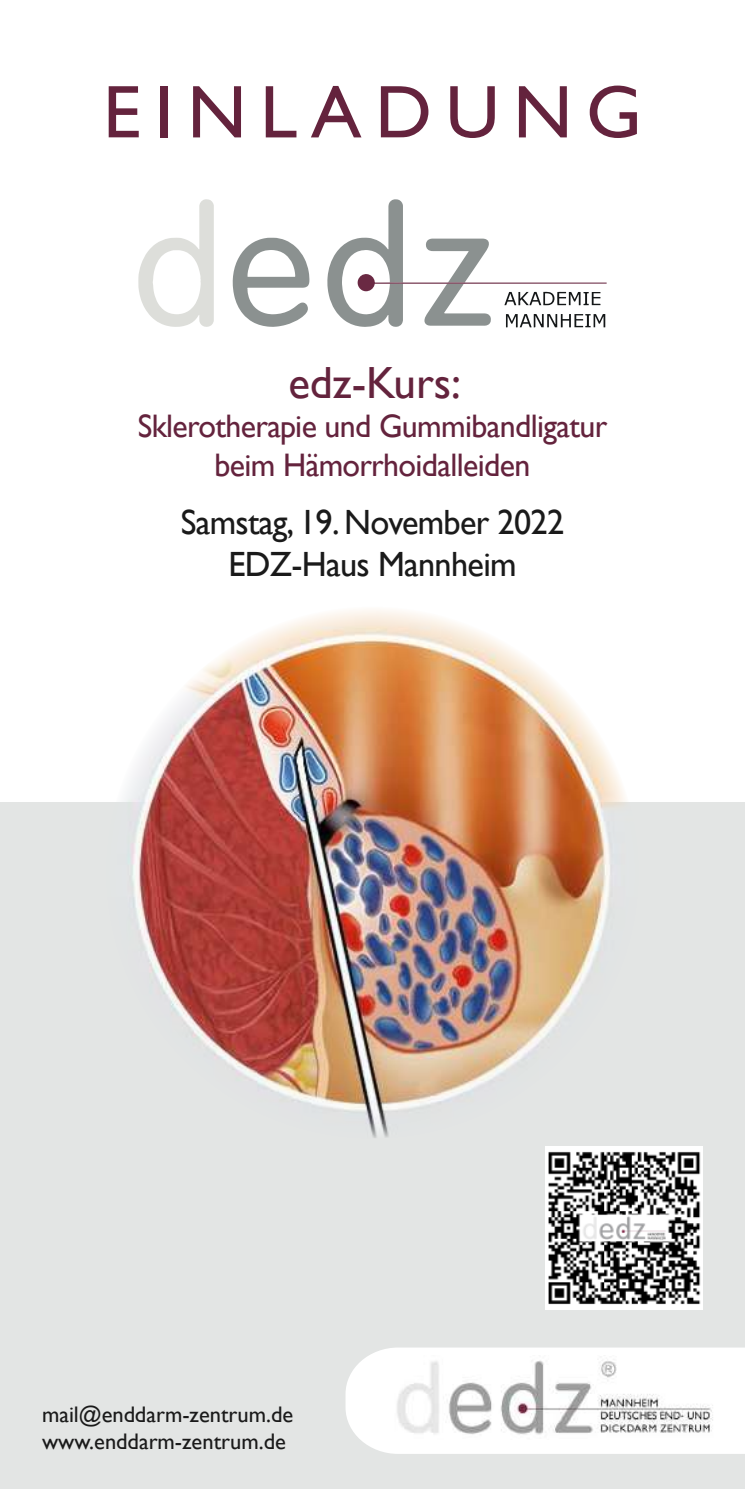
<style>
.page{position:relative;width:745px;height:1489px;background:#fff}
.page>*{position:absolute;margin:0;border:0;box-sizing:border-box;transform-origin:0 0}
.t1{font:75px "Gill Sans";letter-spacing:.18em;color:#64233d}
.t2{font:45px "Gill Sans";color:#64233d}
.t3{font:35px/42px "Gill Sans";letter-spacing:-.02em;color:#1a1a1a;text-align:center}
.t4{font:32.5px/39px "Gill Sans";letter-spacing:-.02em;color:#64233d;text-align:center}
.t5{font:22.5px/27px "Gill Sans";color:#1a1a1a}
</style>
<div class="page">
<div style="left:0;top:802px;width:744px;height:686px;background:#e3e5e4"></div>
<svg style="left:138px;top:199px;width:76px;height:128px"></svg>
<svg style="left:232px;top:238px;width:77px;height:89px"></svg>
<svg style="left:327px;top:199px;width:279px;height:128px"></svg>
<img style="left:106px;top:606px;width:532px;height:532px;border-radius:266px">
<img style="left:545px;top:1146px;width:157px;height:163px">
<svg style="left:345px;top:1347px;width:399px;height:107px"></svg>
<h1 class="t1" style="left:103px;top:68px;width:540px">EINLADUNG</h1>
<h2 class="t2" style="left:288px;top:356px;width:174px">edz-Kurs:</h2>
<p class="t4" style="left:138px;top:406px;width:471px">Sklerotherapie und Gummibandligatur beim Hämorrhoidalleiden</p>
<p class="t3" style="left:181px;top:500px;width:384px">Samstag, 19. November 2022<br>EDZ-Haus Mannheim</p>
<p class="t5" style="left:42px;top:1399px;width:253px">mail@enddarm-zentrum.de www.enddarm-zentrum.de</p>
</div>
